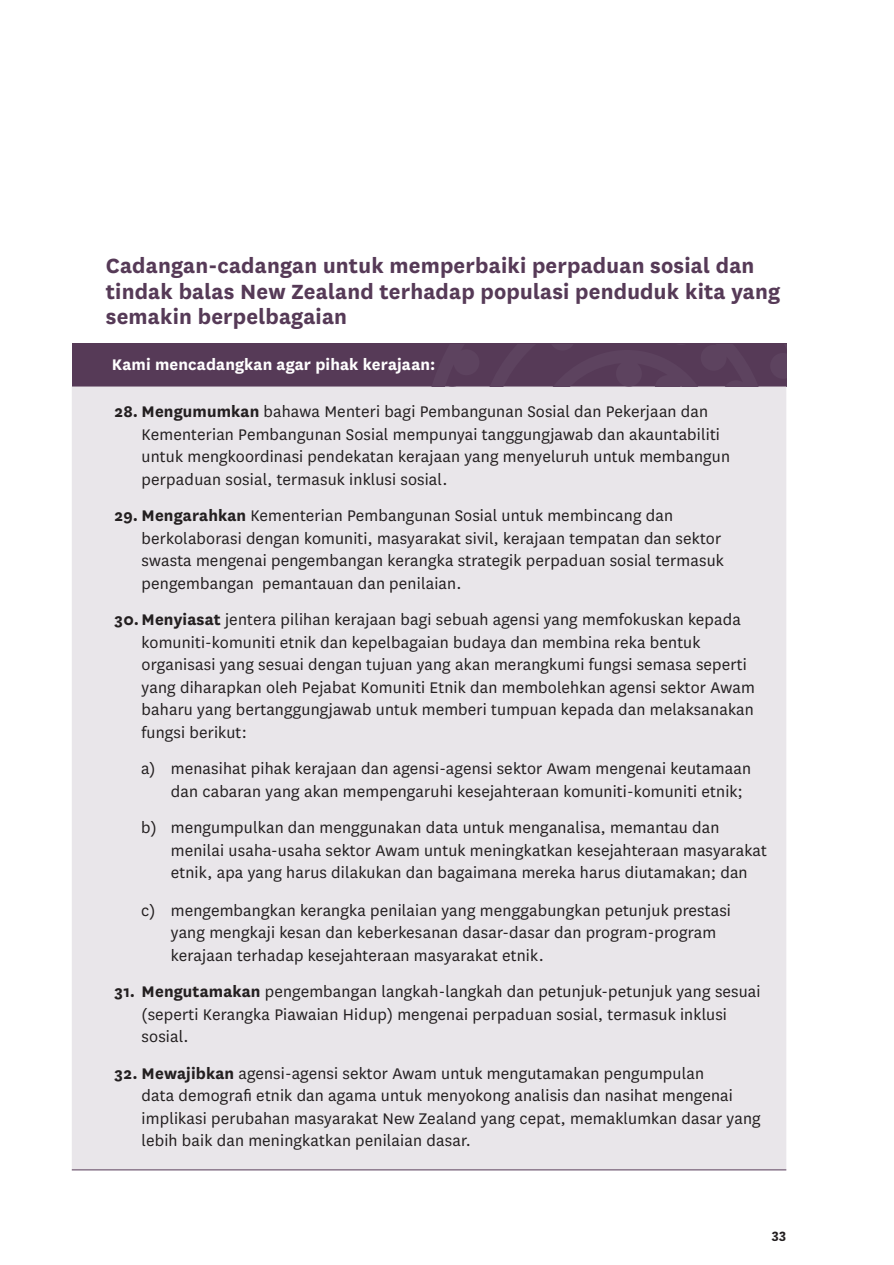
<style>
.page{position:relative;width:894px;height:1265px;background:#fff}
.page>*{position:absolute;margin:0;border:0;box-sizing:border-box;transform-origin:0 0}
.t1{font:700 24px/25.5px "National";letter-spacing:.01em;color:#563a57}
.t2{font:18px/22.5px "National";letter-spacing:.01em;color:#231f20}
.t3{font:700 18px "National";letter-spacing:.01em;color:#fff}
.t4{font:700 15px "National";color:#231f20}
.s1{font-weight:700}
</style>
<div class="page">
<div style="left:72px;top:343px;width:714px;height:43px;background:#563a57"></div>
<div style="left:72px;top:386px;width:714px;height:783px;background:#e9e6ea"></div>
<hr style="left:72px;top:1169px;width:714px;height:1px;background:#563a57">
<h1 class="t1" style="left:106px;top:251px;width:676px">Cadangan-cadangan untuk memperbaiki perpaduan sosial dan tindak balas New Zealand terhadap populasi penduduk kita yang semakin berpelbagaian</h1>
<p class="t3" style="left:112px;top:351px;width:325px">Kami mencadangkan agar pihak kerajaan:</p>
<p class="t2" style="left:142px;top:399px;width:590px;text-indent:-27px"><span class="s1">28. Mengumumkan</span> bahawa Menteri bagi Pembangunan Sosial dan Pekerjaan dan Kementerian Pembangunan Sosial mempunyai tanggungjawab dan akauntabiliti untuk mengkoordinasi pendekatan kerajaan yang menyeluruh untuk membangun perpaduan sosial, termasuk inklusi sosial.</p>
<p class="t2" style="left:142px;top:503px;width:584px;text-indent:-27px"><span class="s1">29. Mengarahkan</span> Kementerian Pembangunan Sosial untuk membincang dan berkolaborasi dengan komuniti, masyarakat sivil, kerajaan tempatan dan sektor swasta mengenai pengembangan kerangka strategik perpaduan sosial termasuk pengembangan pemantauan dan penilaian.</p>
<p class="t2" style="left:142px;top:607px;width:615px;text-indent:-27px"><span class="s1">30.Menyiasat</span> jentera pilihan kerajaan bagi sebuah agensi yang memfokuskan kepada komuniti-komuniti etnik dan kepelbagaian budaya dan membina reka bentuk organisasi yang sesuai dengan tujuan yang akan merangkumi fungsi semasa seperti yang diharapkan oleh Pejabat Komuniti Etnik dan membolehkan agensi sektor Awam baharu yang bertanggungjawab untuk memberi tumpuan kepada dan melaksanakan fungsi berikut:</p>
<p class="t2" style="left:171px;top:756px;width:582px;text-indent:-30px">a) menasihat pihak kerajaan dan agensi-agensi sektor Awam mengenai keutamaan dan cabaran yang akan mempengaruhi kesejahteraan komuniti-komuniti etnik;</p>
<p class="t2" style="left:171px;top:815px;width:598px;text-indent:-30px">b) mengumpulkan dan menggunakan data untuk menganalisa, memantau dan menilai usaha-usaha sektor Awam untuk meningkatkan kesejahteraan masyarakat etnik, apa yang harus dilakukan dan bagaimana mereka harus diutamakan; dan</p>
<p class="t2" style="left:171px;top:898px;width:561px;text-indent:-30px">c) mengembangkan kerangka penilaian yang menggabungkan petunjuk prestasi yang mengkaji kesan dan keberkesanan dasar-dasar dan program-program kerajaan terhadap kesejahteraan masyarakat etnik.</p>
<p class="t2" style="left:142px;top:979px;width:620px;text-indent:-27px"><span class="s1">31. Mengutamakan</span> pengembangan langkah-langkah dan petunjuk-petunjuk yang sesuai (seperti Kerangka Piawaian Hidup) mengenai perpaduan sosial, termasuk inklusi sosial.</p>
<p class="t2" style="left:142px;top:1060px;width:621px;text-indent:-27px"><span class="s1">32. Mewajibkan</span> agensi-agensi sektor Awam untuk mengutamakan pengumpulan<br>data demografi etnik dan agama untuk menyokong analisis dan nasihat mengenai implikasi perubahan masyarakat New Zealand yang cepat, memaklumkan dasar yang lebih baik dan meningkatkan penilaian dasar.</p>
<p class="t4" style="left:772px;top:1223px;width:16px">33</p>
</div>
